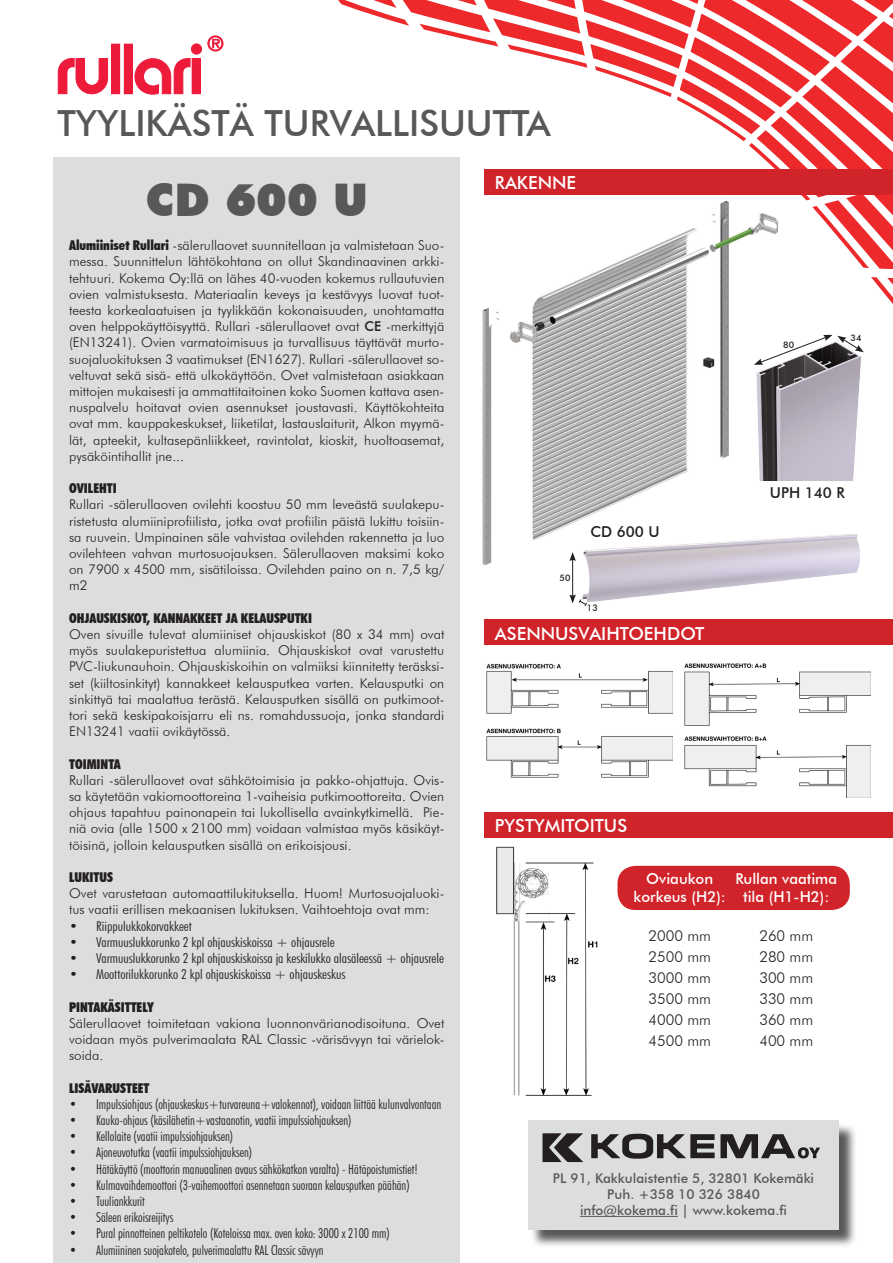
<style>
.page{position:relative;width:893px;height:1263px;background:#fff}
.page>*{position:absolute;margin:0;border:0;box-sizing:border-box;transform-origin:0 0}
.t1{font:900 45px "Futura BT";color:#57585a}
.t2{font:500 36px "Futura BT";color:#57585a}
.t3{font:500 18px "Futura BT";color:#fff}
.t4{font:300 15px/21px "Futura BT";color:#231f20;text-align:justify}
.t5{font:500 15px/18px "Futura BT";color:#fff;text-align:center}
.t6{font:500 15px "Futura BT";color:#231f20}
.t7{font:300 13.5px/16.2px "Futura BT";color:#231f20;text-align:justify}
.t8{font:300 condensed 13.5px "Futura BT";color:#231f20}
.t9{font:300 condensed 13.5px "Futura BT";color:#231f20;scale:1.12 1}
.t10{font:900 condensed 13.5px "Futura BT";color:#231f20}
.t11{font:500 13.5px/16.2px "Futura BT";color:#57585a;text-align:center}
.t12{font:500 9px "Futura BT";color:#231f20}
.s1{font-weight:900;font-stretch:condensed}
.s2{font-weight:500}
</style>
<div class="page">
<img style="left:482px;top:201px;width:296px;height:368px">
<hr style="left:572px;top:559px;width:1px;height:38px;background:#231f20">
<svg style="left:569px;top:552px;width:7px;height:9px"></svg>
<img style="left:752px;top:338px;width:109px;height:143px">
<svg style="left:754px;top:335px;width:110px;height:30px"></svg>
<img style="left:576px;top:526px;width:284px;height:76px">
<svg style="left:569px;top:594px;width:19px;height:13px"></svg>
<svg style="left:338px;top:0;width:555px;height:169px"></svg>
<svg style="left:58px;top:58px;width:50px;height:36px"></svg>
<div style="left:112px;top:44px;width:8px;height:50px;background:#ed1a3a"></div>
<div style="left:111px;top:44px;width:9px;height:50px;border:1px solid #ed1a3a"></div>
<div style="left:124px;top:44px;width:8px;height:50px;background:#ed1a3a"></div>
<div style="left:124px;top:44px;width:9px;height:50px;border:1px solid #ed1a3a"></div>
<svg style="left:135px;top:58px;width:55px;height:36px"></svg>
<div style="left:162px;top:76px;width:9px;height:18px;border:1px solid #ed1a3a"></div>
<div style="left:192px;top:58px;width:8px;height:36px;background:#ed1a3a"></div>
<div style="left:191px;top:44px;width:11px;height:10px;background:#ed1a3a;border:1px solid #ed1a3a;border-radius:50%"></div>
<svg style="left:208px;top:36px;width:15px;height:15px"></svg>
<div style="left:530px;top:1123px;width:328px;height:125px;background:#231f20;opacity:.75"></div>
<div style="left:528px;top:1120px;width:311px;height:109px;background:#dcdddf"></div>
<svg style="left:542px;top:1133px;width:41px;height:29px"></svg>
<svg style="left:591px;top:1134px;width:229px;height:25px"></svg>
<hr style="left:580px;top:1216px;width:98px;height:1px;background:#57585a">
<div style="left:54px;top:157px;width:406px;height:1106px;background:#dcdddf"></div>
<div style="left:484px;top:811px;width:409px;height:26px;background:#d1232a"></div>
<img style="left:487px;top:663px;width:186px;height:115px">
<img style="left:497px;top:846px;width:101px;height:250px">
<div style="left:484px;top:169px;width:409px;height:26px;background:#d1232a"></div>
<div style="left:484px;top:619px;width:409px;height:26px;background:#d1232a"></div>
<div style="left:617px;top:866px;width:233px;height:44px;background:#d1232a;border-radius:18px"></div>
<img style="left:685px;top:663px;width:186px;height:134px">
<h2 class="t2" style="left:57px;top:102px;width:495px">TYYLIKÄSTÄ TURVALLISUUTTA</h2>
<h1 class="t1" style="left:146px;top:172px;width:224px">CD 600 U</h1>
<p class="t7" style="left:69px;top:237px;width:377px"><span class="s1">Alumiiniset Rullari</span> -sälerullaovet suunnitellaan ja valmistetaan Suo&shy;messa. Suunnittelun lähtökohtana on ollut Skandinaavinen arkki&shy;tehtuuri. Kokema Oy:llä on lähes 40-vuoden kokemus rullautuvien ovien valmistuksesta. Materiaalin keveys ja kestävyys luovat tuot&shy;teesta korkealaatuisen ja tyylikkään kokonaisuuden, unohtamatta oven helppokäyttöisyyttä. Rullari -sälerullaovet ovat <span class="s2">CE</span> -merkittyjä (EN13241). Ovien varmatoimisuus ja turvallisuus täyttävät murto&shy;suojaluokituksen 3 vaatimukset (EN1627). Rullari -sälerullaovet so&shy;veltuvat sekä sisä- että ulkokäyttöön. Ovet valmistetaan asiakkaan mittojen mukaisesti ja ammattitaitoinen koko Suomen kattava asen&shy;nuspalvelu hoitavat ovien asennukset joustavasti. Käyttökohteita ovat mm. kauppakeskukset, liiketilat, lastauslaiturit, Alkon myymä&shy;lät, apteekit, kultasepänliikkeet, ravintolat, kioskit, huoltoasemat, pysäköintihallit jne...</p>
<p class="t10" style="left:69px;top:480px;width:49px">OVILEHTI</p>
<p class="t7" style="left:69px;top:496px;width:377px">Rullari -sälerullaoven ovilehti koostuu 50 mm leveästä suulakepu&shy;ristetusta alumiiniprofiilista, jotka ovat profiilin päistä lukittu toisiin&shy;sa ruuvein. Umpinainen säle vahvistaa ovilehden rakennetta ja luo ovilehteen vahvan murtosuojauksen. Sälerullaoven maksimi koko on 7900 x 4500 mm, sisätiloissa. Ovilehden paino on n. 7,5 kg/ m2</p>
<p class="t10" style="left:69px;top:610px;width:244px">OHJAUSKISKOT, KANNAKKEET JA KELAUSPUTKI</p>
<p class="t7" style="left:69px;top:626px;width:377px">Oven sivuille tulevat alumiiniset ohjauskiskot (80 x 34 mm) ovat myös suulakepuristettua alumiinia. Ohjauskiskot ovat varustettu PVC-liukunauhoin. Ohjauskiskoihin on valmiiksi kiinnitetty teräsksi&shy;set (kiiltosinkityt) kannakkeet kelausputkea varten. Kelausputki on sinkittyä tai maalattua terästä. Kelausputken sisällä on putkimoot&shy;tori sekä keskipakoisjarru eli ns. romahdussuoja, jonka standardi EN13241 vaatii ovikäytössä.</p>
<p class="t10" style="left:69px;top:755px;width:53px">TOIMINTA</p>
<p class="t7" style="left:69px;top:772px;width:377px">Rullari -sälerullaovet ovat sähkötoimisia ja pakko-ohjattuja. Ovis&shy;sa käytetään vakiomoottoreina 1-vaiheisia putkimoottoreita. Ovien ohjaus tapahtuu painonapein tai lukollisella avainkytkimellä. Pie&shy;niä ovia (alle 1500 x 2100 mm) voidaan valmistaa myös käsikäyt&shy;töisinä, jolloin kelausputken sisällä on erikoisjousi.</p>
<p class="t10" style="left:69px;top:869px;width:45px">LUKITUS</p>
<p class="t7" style="left:69px;top:885px;width:377px">Ovet varustetaan automaattilukituksella. Huom! Murtosuojaluoki&shy;tus vaatii erillisen mekaanisen lukituksen. Vaihtoehtoja ovat mm:</p>
<p class="t9" style="left:69px;top:917px;width:111px">• Riippulukkokorvakkeet</p>
<p class="t9" style="left:69px;top:934px;width:238px">• Varmuuslukkorunko 2 kpl ohjauskiskoissa + ohjausrele</p>
<p class="t9" style="left:69px;top:950px;width:336px">• Varmuuslukkorunko 2 kpl ohjauskiskoissa ja keskilukko alasäleessä + ohjausrele</p>
<p class="t9" style="left:69px;top:966px;width:248px">• Moottorilukkorunko 2 kpl ohjauskiskoissa + ohjauskeskus</p>
<p class="t10" style="left:69px;top:998px;width:86px">PINTAKÄSITTELY</p>
<p class="t7" style="left:69px;top:1015px;width:377px">Sälerullaovet toimitetaan vakiona luonnonvärianodisoituna. Ovet voidaan myös pulverimaalata RAL Classic -värisävyyn tai värielok&shy;soida.</p>
<p class="t10" style="left:69px;top:1079px;width:82px">LISÄVARUSTEET</p>
<p class="t8" style="left:69px;top:1096px;width:374px">• Impulssiohjaus (ohjauskeskus+turvareuna+valokennot), voidaan liittää kulunvalvontaan</p>
<p class="t8" style="left:69px;top:1112px;width:284px">• Kauko-ohjaus (käsilähetin+vastaanotin, vaatii impulssiohjauksen)</p>
<p class="t8" style="left:69px;top:1128px;width:166px">• Kellolaite (vaatii impulssiohjauksen)</p>
<p class="t8" style="left:69px;top:1144px;width:185px">• Ajoneuvotutka (vaatii impulssiohjauksen)</p>
<p class="t8" style="left:69px;top:1160px;width:350px">• Hätäkäyttö (moottorin manuaalinen avaus sähkökatkon varalta) - Hätäpoistumistiet!</p>
<p class="t8" style="left:69px;top:1177px;width:342px">• Kulmavaihdemoottori (3-vaihemoottori asennetaan suoraan kelausputken päähän)</p>
<p class="t8" style="left:69px;top:1193px;width:77px">• Tuuliankkurit</p>
<p class="t8" style="left:69px;top:1209px;width:106px">• Säleen erikoisreijitys</p>
<p class="t8" style="left:69px;top:1225px;width:322px">• Pural pinnotteinen peltikotelo (Koteloissa max. oven koko: 3000 x 2100 mm)</p>
<p class="t8" style="left:69px;top:1241px;width:256px">• Alumiininen suojakotelo, pulverimaalattu RAL Classic sävyyn</p>
<h3 class="t3" style="left:495px;top:172px;width:83px">RAKENNE</h3>
<p class="t12" style="left:560px;top:572px;width:12px">50</p>
<p class="t6" style="left:590px;top:523px;width:71px">CD 600 U</p>
<p class="t12" style="left:587px;top:603px;width:12px">13</p>
<h3 class="t3" style="left:495px;top:623px;width:211px">ASENNUSVAIHTOEHDOT</h3>
<p class="t12" style="left:783px;top:339px;width:12px">80</p>
<p class="t12" style="left:851px;top:332px;width:12px">34</p>
<p class="t6" style="left:770px;top:484px;width:77px">UPH 140 R</p>
<h3 class="t3" style="left:495px;top:815px;width:134px">PYSTYMITOITUS</h3>
<p class="t5" style="left:634px;top:870px;width:94px">Oviaukon korkeus (H2):</p>
<p class="t4" style="left:648px;top:925px;width:64px">2000 mm 2500 mm 3000 mm 3500 mm 4000 mm 4500 mm</p>
<p class="t5" style="left:735px;top:870px;width:103px">Rullan vaatima tila (H1-H2):</p>
<p class="t4" style="left:759px;top:925px;width:55px">260 mm 280 mm 300 mm 330 mm 360 mm 400 mm</p>
<p class="t11" style="left:553px;top:1169px;width:263px">PL 91, Kakkulaistentie 5, 32801 Kokemäki<br>Puh. +358 10 326 3840<br>info@kokema.fi | www.kokema.fi</p>
</div>
